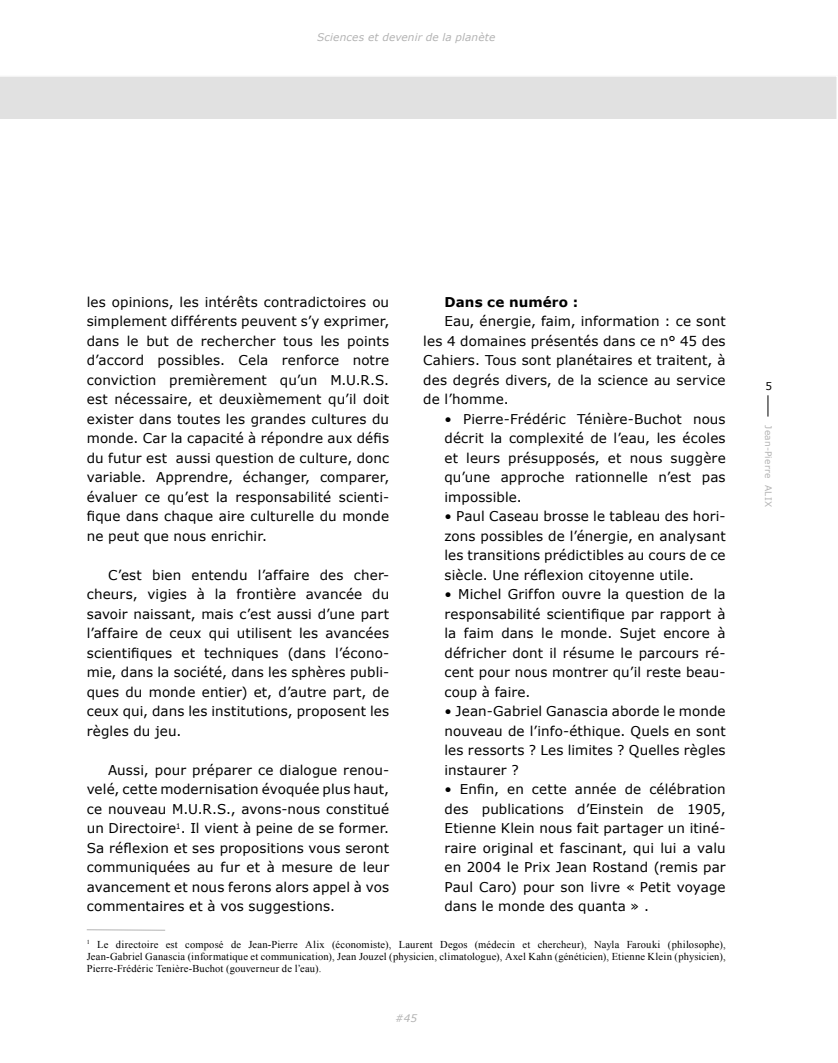
<style>
.page{position:relative;width:838px;height:1063px;background:#fff}
.page>*{position:absolute;margin:0;border:0;box-sizing:border-box;transform-origin:0 0}
.t1{font:13.5px/19.5px "Verdana";letter-spacing:.01em;color:#000;text-align:justify}
.t2{font:700 13.5px "Verdana";letter-spacing:.005em;color:#000}
.Note_de_bas_de_page{font:10.5px/12px "Times New Roman";letter-spacing:.015em;color:#000;text-align:justify}
.t3{font:italic 10.5px "Verdana";letter-spacing:.015em;color:#b3b3b3}
.t4{font:10.5px "Verdana";color:#000}
.t5{font:9px "Verdana";letter-spacing:.03em;color:#b3b3b3}
</style>
<div class="page">
<svg style="left:767px;top:395px;width:2px;height:22px"></svg>
<div style="left:0;top:76px;width:837px;height:43px;background:#e1e1e1"></div>
<svg style="left:87px;top:930px;width:78px;height:1px"></svg>
<p class="t3" style="left:317px;top:31px;width:180px">Sciences et devenir de la planète</p>
<p class="t2" style="left:444px;top:293px;width:135px">Dans ce numéro :</p>
<p class="t1" style="left:423px;top:311px;width:304px;text-indent:21px">Eau, énergie, faim, information : ce sont les 4 domaines présentés dans ce n° 45 des Cahiers. Tous sont planétaires et traitent, à des degrés divers, de la science au service de l’homme.</p>
<p class="t1" style="left:444px;top:409px;width:283px">• Pierre-Frédéric Ténière-Buchot nous décrit la complexité de l’eau, les écoles et leurs présupposés, et nous suggère qu’une approche rationnelle n’est pas impossible.</p>
<p class="t1" style="left:444px;top:506px;width:283px">• Paul Caseau brosse le tableau des hori&shy;zons possibles de l’énergie, en analysant les transitions prédictibles au cours de ce siècle. Une réflexion citoyenne utile.</p>
<p class="t1" style="left:444px;top:584px;width:283px">• Michel Griffon ouvre la question de la responsabilité scientifique par rapport à la faim dans le monde. Sujet encore à défricher dont il résume le parcours ré&shy;cent pour nous montrer qu’il reste beau&shy;coup à faire.</p>
<p class="t1" style="left:444px;top:701px;width:283px">• Jean-Gabriel Ganascia aborde le monde nouveau de l’info-éthique. Quels en sont les ressorts ? Les limites ? Quelles règles instaurer ?</p>
<p class="t1" style="left:444px;top:779px;width:283px">• Enfin, en cette année de célébration des publications d’Einstein de 1905, Etienne Klein nous fait partager un itiné&shy;raire original et fascinant, qui lui a valu en 2004 le Prix Jean Rostand (remis par Paul Caro) pour son livre « Petit voyage dans le monde des quanta » .</p>
<p class="Note_de_bas_de_page" style="left:87px;top:938px;width:640px"><sup>1</sup> Le directoire est composé de Jean-Pierre Alix (économiste), Laurent Degos (médecin et chercheur), Nayla Farouki (philosophe), Jean-Gabriel Ganascia (informatique et communication), Jean Jouzel (physicien, climatologue), Axel Kahn (généticien), Etienne Klein (physicien), Pierre-Frédéric Tenière-Buchot (gouverneur de l’eau).</p>
<p class="t1" style="left:87px;top:292px;width:304px">les opinions, les intérêts contradictoires ou simplement différents peuvent s’y exprimer, dans le but de rechercher tous les points d’accord possibles. Cela renforce notre conviction premièrement qu’un M.U.R.S. est nécessaire, et deuxièmement qu’il doit exister dans toutes les grandes cultures du monde. Car la capacité à répondre aux défis du futur est aussi question de culture, donc variable. Apprendre, échanger, comparer, évaluer ce qu’est la responsabilité scienti&shy;fique dans chaque aire culturelle du monde ne peut que nous enrichir.</p>
<p class="t1" style="left:87px;top:565px;width:304px;text-indent:21px">C’est bien entendu l’affaire des cher&shy;cheurs, vigies à la frontière avancée du savoir naissant, mais c’est aussi d’une part l’affaire de ceux qui utilisent les avancées scientifiques et techniques (dans l’écono&shy;mie, dans la société, dans les sphères publi&shy;ques du monde entier) et, d’autre part, de ceux qui, dans les institutions, proposent les règles du jeu.</p>
<p class="t1" style="left:87px;top:760px;width:304px;text-indent:21px">Aussi, pour préparer ce dialogue renou&shy;velé, cette modernisation évoquée plus haut, ce nouveau M.U.R.S., avons-nous constitué un Directoire<sup>1</sup>. Il vient à peine de se former.<br>Sa réflexion et ses propositions vous seront communiquées au fur et à mesure de leur avancement et nous ferons alors appel à vos commentaires et à vos suggestions.</p>
<p class="t3" style="left:395px;top:1011px;width:23px">#45</p>
<p class="t4" style="left:765px;top:379px;width:8px">5</p>
<p class="t5" style="left:774px;top:425px;width:83px;rotate:90deg">Jean-Pierre ALIX</p>
</div>
